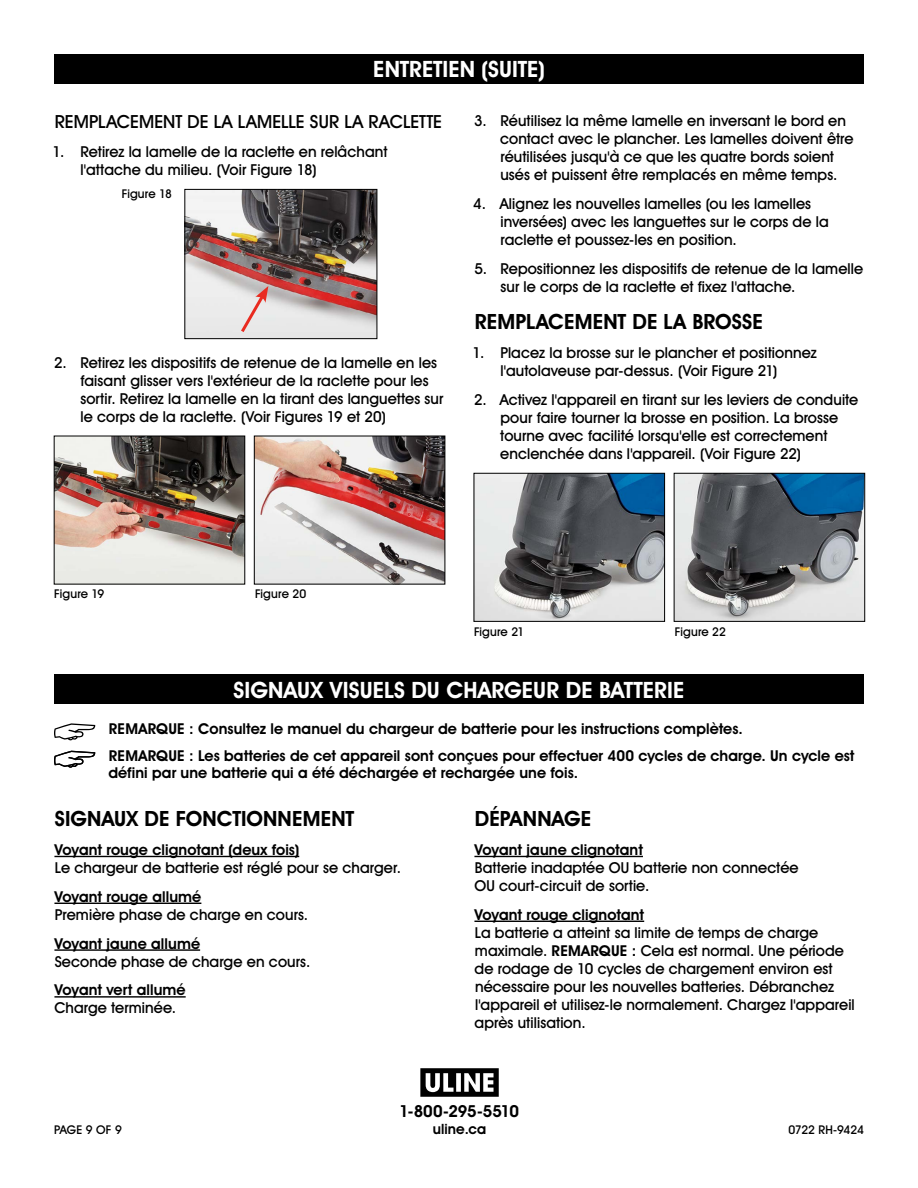
<style>
.page{position:relative;width:918px;height:1188px;background:#fff}
.page>*{position:absolute;margin:0;border:0;box-sizing:border-box;transform-origin:0 0}
.t1{font:700 22.5px "Uline Two Knine";letter-spacing:.005em;color:#fff}
.t2{font:700 21px "Uline Two Knine";letter-spacing:.005em;color:#000}
.t3{font:18px "Uline Two Knine";color:#000}
.t4{font:700 16.5px "Uline Two Knine";letter-spacing:-.015em;color:#000}
.t5{font:15px/18px "Uline Two Knine";letter-spacing:.005em;color:#000}
.t6{font:700 15px/27.3px "Uline Two Knine";letter-spacing:.005em;color:#000}
.t7{font:700 14.25px "Uline Two Knine";letter-spacing:.01em;color:#000}
.t8{font:12px "Uline Two Knine";color:#000}
.s1{font-weight:700}
</style>
<div class="page">
<div style="left:54px;top:674px;width:810px;height:30px;background:#000"></div>
<hr style="left:54px;top:856px;width:245px;height:1px;background:#000">
<hr style="left:54px;top:903px;width:147px;height:1px;background:#000">
<hr style="left:54px;top:949px;width:146px;height:2px;background:#000">
<hr style="left:54px;top:996px;width:132px;height:2px;background:#000">
<hr style="left:474px;top:856px;width:169px;height:1px;background:#000">
<hr style="left:474px;top:921px;width:170px;height:1px;background:#000">
<div style="left:54px;top:54px;width:810px;height:30px;background:#000"></div>
<img style="left:186px;top:191px;width:189px;height:146px">
<div style="left:184px;top:189px;width:193px;height:150px;border:1px solid #000"></div>
<svg style="left:238px;top:286px;width:30px;height:49px"></svg>
<img style="left:56px;top:438px;width:187px;height:144px">
<div style="left:54px;top:436px;width:191px;height:148px;border:1px solid #000"></div>
<img style="left:256px;top:438px;width:187px;height:144px">
<div style="left:254px;top:436px;width:191px;height:148px;border:1px solid #000"></div>
<img style="left:676px;top:475px;width:187px;height:145px">
<div style="left:674px;top:473px;width:191px;height:149px;border:1px solid #000"></div>
<img style="left:476px;top:475px;width:187px;height:145px">
<div style="left:474px;top:473px;width:191px;height:149px;border:1px solid #000"></div>
<svg style="left:420px;top:1068px;width:79px;height:29px"></svg>
<svg style="left:54px;top:723px;width:41px;height:17px"></svg>
<svg style="left:54px;top:751px;width:41px;height:17px"></svg>
<h1 class="t1" style="left:373px;top:56px;width:173px">ENTRETIEN (SUITE)</h1>
<p class="t3" style="left:55px;top:111px;width:389px">REMPLACEMENT DE LA LAMELLE SUR LA RACLETTE</p>
<p class="t5" style="left:81px;top:143px;width:309px;text-indent:-28px">1. Retirez la lamelle de la raclette en relâchant l'attache du milieu. (Voir Figure 18)</p>
<p class="t8" style="left:122px;top:187px;width:52px">Figure 18</p>
<p class="t5" style="left:500px;top:112px;width:355px;text-indent:-26px">3. Réutilisez la même lamelle en inversant le bord en contact avec le plancher. Les lamelles doivent être réutilisées jusqu'à ce que les quatre bords soient usés et puissent être remplacés en même temps.</p>
<p class="t5" style="left:500px;top:194px;width:330px;text-indent:-27px">4. Alignez les nouvelles lamelles (ou les lamelles inversées) avec les languettes sur le corps de la raclette et poussez-les en position.</p>
<p class="t5" style="left:500px;top:259px;width:364px;text-indent:-26px">5. Repositionnez les dispositifs de retenue de la lamelle sur le corps de la raclette et fixez l'attache.</p>
<h2 class="t2" style="left:475px;top:309px;width:290px">REMPLACEMENT DE LA BROSSE</h2>
<p class="t5" style="left:501px;top:344px;width:318px;text-indent:-28px">1. Placez la brosse sur le plancher et positionnez l'autolaveuse par-dessus. (Voir Figure 21)</p>
<p class="t5" style="left:500px;top:391px;width:360px;text-indent:-26px">2. Activez l'appareil en tirant sur les leviers de conduite pour faire tourner la brosse en position. La brosse tourne avec facilité lorsqu'elle est correctement enclenchée dans l'appareil. (Voir Figure 22)</p>
<p class="t5" style="left:80px;top:353px;width:364px;text-indent:-26px">2. Retirez les dispositifs de retenue de la lamelle en les faisant glisser vers l'extérieur de la raclette pour les sortir. Retirez la lamelle en la tirant des languettes sur le corps de la raclette. (Voir Figures 19 et 20)</p>
<p class="t8" style="left:54px;top:587px;width:52px">Figure 19</p>
<p class="t8" style="left:255px;top:587px;width:53px">Figure 20</p>
<p class="t8" style="left:474px;top:624px;width:52px">Figure 21</p>
<p class="t8" style="left:675px;top:624px;width:52px">Figure 22</p>
<h1 class="t1" style="left:234px;top:676px;width:452px">SIGNAUX VISUELS DU CHARGEUR DE BATTERIE</h1>
<p class="t6" style="left:109px;top:715px;width:747px">REMARQUE : Consultez le manuel du chargeur de batterie pour les instructions complètes.<br>REMARQUE : Les batteries de cet appareil sont conçues pour effectuer 400 cycles de charge. Un cycle est</p>
<p class="t6" style="left:108px;top:759px;width:471px">défini par une batterie qui a été déchargée et rechargée une fois.</p>
<h2 class="t2" style="left:55px;top:806px;width:301px">SIGNAUX DE FONCTIONNEMENT</h2>
<p class="t6" style="left:54px;top:836px;width:246px">Voyant rouge clignotant (deux fois)</p>
<p class="t5" style="left:55px;top:859px;width:348px">Le chargeur de batterie est réglé pour se charger.</p>
<p class="t6" style="left:54px;top:883px;width:148px">Voyant rouge allumé</p>
<p class="t5" style="left:55px;top:905px;width:255px">Première phase de charge en cours.</p>
<p class="t6" style="left:54px;top:930px;width:147px">Voyant jaune allumé</p>
<p class="t5" style="left:55px;top:952px;width:257px">Seconde phase de charge en cours.</p>
<p class="t6" style="left:54px;top:976px;width:133px">Voyant vert allumé</p>
<p class="t5" style="left:54px;top:999px;width:123px">Charge terminée.</p>
<h2 class="t2" style="left:475px;top:806px;width:118px">DÉPANNAGE</h2>
<p class="t6" style="left:474px;top:836px;width:170px">Voyant jaune clignotant</p>
<p class="t5" style="left:474px;top:859px;width:326px">Batterie inadaptée OU batterie non connectée<br>OU court-circuit de sortie.</p>
<p class="t6" style="left:474px;top:901px;width:171px">Voyant rouge clignotant</p>
<p class="t5" style="left:475px;top:923px;width:382px">La batterie a atteint sa limite de temps de charge maximale. <span class="s1">REMARQUE :</span> Cela est normal. Une période de rodage de 10 cycles de chargement environ est nécessaire pour les nouvelles batteries. Débranchez l'appareil et utilisez-le normalement. Chargez l'appareil après utilisation.</p>
<p class="t4" style="left:399px;top:1101px;width:121px">1-800-295-5510</p>
<p class="t7" style="left:433px;top:1120px;width:55px">uline.ca</p>
<p class="t8" style="left:54px;top:1122px;width:69px">PAGE 9 OF 9</p>
<p class="t8" style="left:788px;top:1122px;width:77px">0722 RH-9424</p>
</div>
